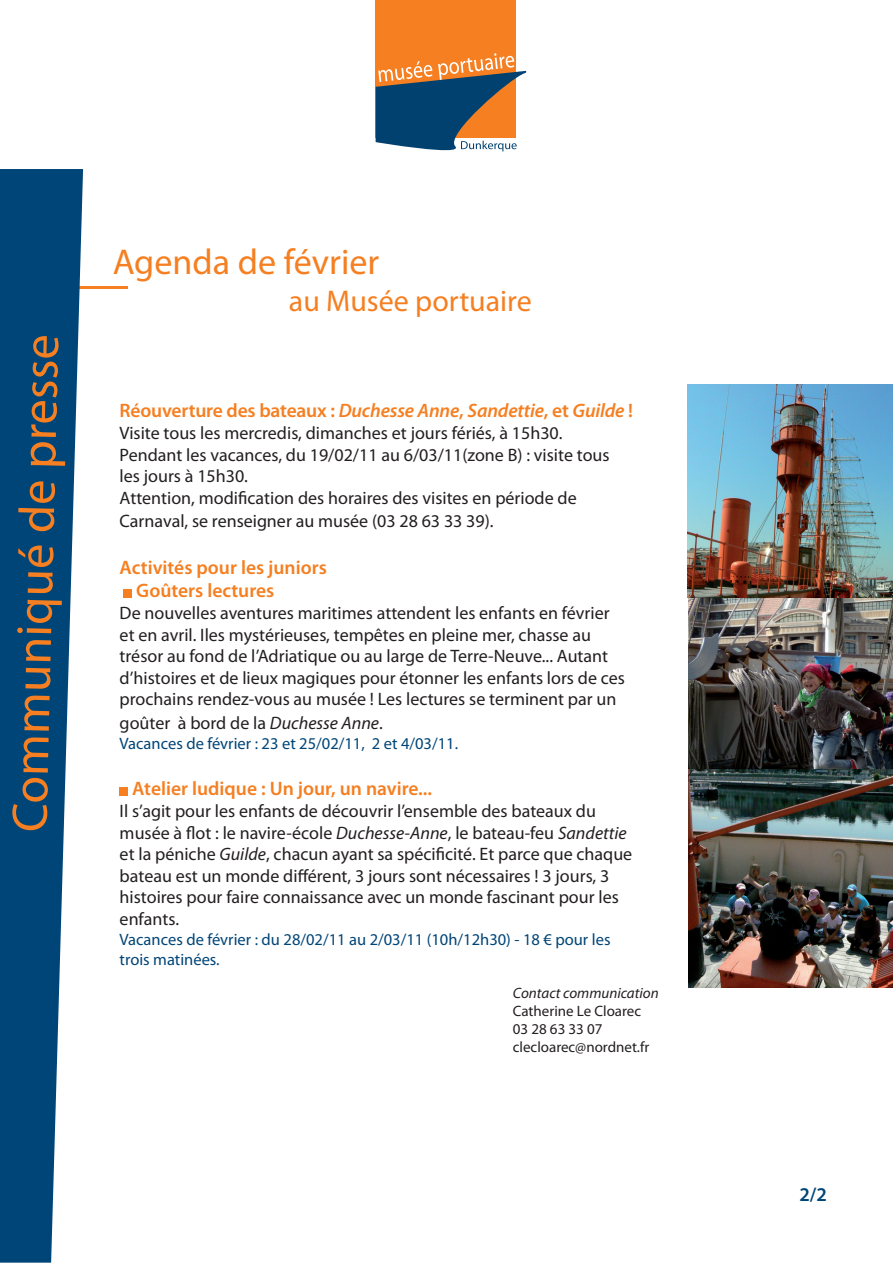
<style>
.page{position:relative;width:893px;height:1263px;background:#fff}
.page>*{position:absolute;margin:0;border:0;box-sizing:border-box;transform-origin:0 0}
.t1{font:50.25px "Myriad Pro";color:#f57f21}
.t2{font:36px "Myriad Pro";color:#f57f21}
.t3{font:30px "Myriad Pro";color:#f57f21}
.t4{font:600 19.5px/23.4px "Myriad Pro";color:#f57f21}
.t5{font:600 19.5px "Myriad Pro";color:#004577}
.t6{font:18px/21.6px "Myriad Pro";color:#231f20}
.t7{font:16.5px/19.8px "Myriad Pro";color:#004577}
.t8{font:15px/18px "Myriad Pro";color:#231f20}
.t9{font:italic 15px "Myriad Pro";color:#231f20}
.s1{font-style:italic}
</style>
<div class="page">
<div style="left:376px;top:0;width:140px;height:138px;background:#f57f21"></div>
<svg style="left:376px;top:53px;width:151px;height:99px"></svg>
<hr style="left:0;top:287px;width:128px;height:2px;background:#f57f21">
<svg style="left:0;top:169px;width:83px;height:1094px;fill:#004577"></svg>
<div style="left:124px;top:589px;width:8px;height:8px;background:#f57f21"></div>
<div style="left:120px;top:787px;width:8px;height:8px;background:#f57f21"></div>
<img style="left:688px;top:385px;width:205px;height:384px">
<img style="left:688px;top:769px;width:205px;height:218px">
<h1 class="t1" style="left:0;top:831px;width:499px;rotate:-89deg">Communiqué de presse</h1>
<h2 class="t2" style="left:113px;top:239px;width:268px">Agenda de février</h2>
<h3 class="t3" style="left:289px;top:283px;width:244px">au Musée portuaire</h3>
<p class="t4" style="left:120px;top:399px;width:515px">Réouverture des bateaux : <span class="s1">Duchesse Anne</span>, <span class="s1">Sandettie</span>, et <span class="s1">Guilde</span> !</p>
<p class="t6" style="left:120px;top:422px;width:491px">Visite tous les mercredis, dimanches et jours fériés, à 15h30.<br>Pendant les vacances, du 19/02/11 au 6/03/11(zone B) : visite tous les jours à 15h30.<br>Attention, modification des horaires des visites en période de</p>
<p class="t6" style="left:120px;top:510px;width:375px">Carnaval, se renseigner au musée (03 28 63 33 39).</p>
<p class="t4" style="left:136px;top:555px;width:192px;text-indent:-17px">Activités pour les juniors<br>Goûters lectures</p>
<p class="t6" style="left:120px;top:602px;width:507px">De nouvelles aventures maritimes attendent les enfants en février et en avril. Iles mystérieuses, tempêtes en pleine mer, chasse au trésor au fond de l’Adriatique ou au large de Terre-Neuve... Autant d’histoires et de lieux magiques pour étonner les enfants lors de ces prochains rendez-vous au musée ! Les lectures se terminent par un</p>
<p class="t6" style="left:120px;top:712px;width:265px">goûter à bord de la <span class="s1">Duchesse Anne</span>.</p>
<p class="t7" style="left:120px;top:733px;width:340px">Vacances de février : 23 et 25/02/11, 2 et 4/03/11.</p>
<p class="t4" style="left:132px;top:777px;width:301px">Atelier ludique : Un jour, un navire...</p>
<p class="t6" style="left:120px;top:800px;width:514px">Il s’agit pour les enfants de découvrir l’ensemble des bateaux du musée à flot : le navire-école <span class="s1">Duchesse-Anne</span>, le bateau-feu <span class="s1">Sandettie </span>et la péniche <span class="s1">Guilde</span>, chacun ayant sa spécificité. Et parce que chaque bateau est un monde différent, 3 jours sont nécessaires ! 3 jours, 3 histoires pour faire connaissance avec un monde fascinant pour les enfants.</p>
<p class="t7" style="left:120px;top:929px;width:492px">Vacances de février : du 28/02/11 au 2/03/11 (10h/12h30) - 18 € pour les trois matinées.</p>
<p class="t9" style="left:513px;top:984px;width:147px">Contact communication</p>
<p class="t8" style="left:513px;top:1002px;width:138px">Catherine Le Cloarec<br>03 28 63 33 07 clecloarec@nordnet.fr</p>
<p class="t5" style="left:799px;top:1182px;width:29px">2/2</p>
</div>
